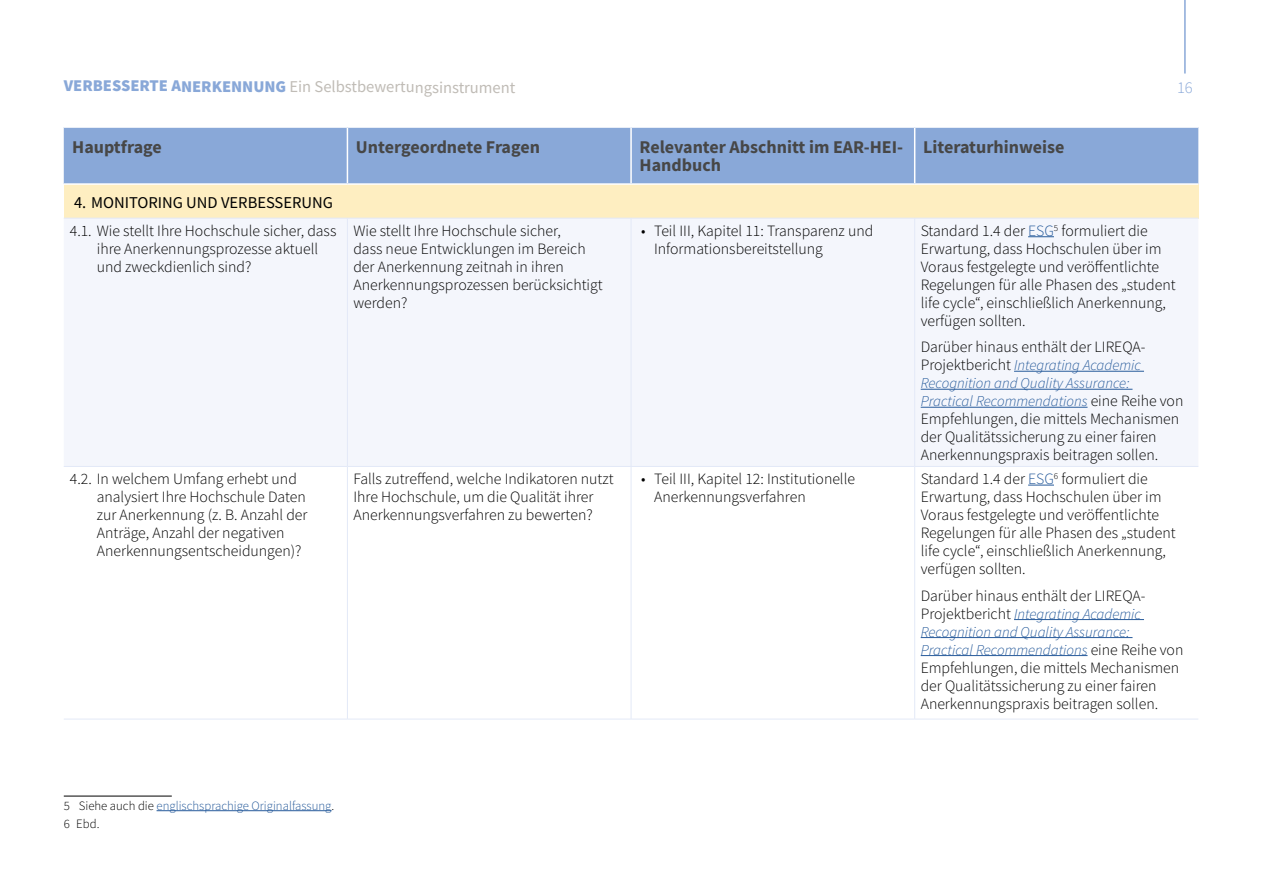
<style>
.page{position:relative;width:1263px;height:893px;background:#fff}
.page>*{position:absolute;margin:0;border:0;box-sizing:border-box;transform-origin:0 0}
.t1{font:700 18px/18px "Source Sans Pro";color:#474747}
.t2{font:16.5px "Source Sans Pro";letter-spacing:-.005em;color:#c0bcb6}
.t3{font:16.5px "Source Sans Pro";color:#000}
.t4{font:300 16.5px "Source Sans Pro";color:#89a8d8}
.t5{font:300 15.75px/18px "Source Sans Pro";color:#000}
.t6{font:italic 300 15px/18px "Source Sans Pro";color:#275b9b}
.t7{font:300 12.75px/18px "Source Sans Pro";color:#275b9b}
.s1{font-weight:900;color:#89a8d8}
.s2{color:#275b9b}
.s3{font-style:normal;font-size:15.75px;color:#000}
.s4{color:#000}
</style>
<div class="page">
<hr style="left:1184px;top:0;width:2px;height:74px;background:#89a8d8">
<div style="left:64px;top:128px;width:1134px;height:55px;background:#89a8d8"></div>
<div style="left:64px;top:184px;width:1134px;height:34px;background:#feeec1"></div>
<div style="left:64px;top:219px;width:1134px;height:247px;background:#f4f6fc"></div>
<hr style="left:347px;top:128px;width:1px;height:55px;background:#fff">
<hr style="left:630px;top:128px;width:2px;height:55px;background:#fff">
<hr style="left:914px;top:128px;width:1px;height:55px;background:#fff">
<hr style="left:64px;top:183px;width:283px;height:2px;background:#fff">
<hr style="left:347px;top:183px;width:284px;height:2px;background:#fff">
<hr style="left:631px;top:183px;width:284px;height:2px;background:#fff">
<hr style="left:915px;top:183px;width:283px;height:2px;background:#fff">
<hr style="left:64px;top:218px;width:283px;height:1px;background:#e3e9f7">
<hr style="left:347px;top:218px;width:284px;height:1px;background:#e3e9f7">
<hr style="left:347px;top:218px;width:1px;height:248px;background:#e3e9f7">
<hr style="left:631px;top:218px;width:284px;height:1px;background:#e3e9f7">
<hr style="left:631px;top:218px;width:1px;height:248px;background:#e3e9f7">
<hr style="left:915px;top:218px;width:283px;height:1px;background:#e3e9f7">
<hr style="left:914px;top:218px;width:1px;height:248px;background:#e3e9f7">
<hr style="left:64px;top:466px;width:283px;height:1px;background:#e3e9f7">
<hr style="left:347px;top:466px;width:284px;height:1px;background:#e3e9f7">
<hr style="left:347px;top:467px;width:1px;height:252px;background:#e3e9f7">
<hr style="left:631px;top:466px;width:284px;height:1px;background:#e3e9f7">
<hr style="left:631px;top:467px;width:1px;height:252px;background:#e3e9f7">
<hr style="left:915px;top:466px;width:283px;height:1px;background:#e3e9f7">
<hr style="left:914px;top:467px;width:1px;height:252px;background:#e3e9f7">
<hr style="left:64px;top:719px;width:283px;height:1px;background:#e3e9f7">
<hr style="left:347px;top:719px;width:284px;height:1px;background:#e3e9f7">
<hr style="left:631px;top:719px;width:284px;height:1px;background:#e3e9f7">
<hr style="left:915px;top:719px;width:283px;height:1px;background:#e3e9f7">
<svg style="left:1028px;top:236px;width:26px;height:1px"></svg>
<hr style="left:1014px;top:371px;width:130px;height:1px;background:#275b9b">
<hr style="left:921px;top:389px;width:211px;height:1px;background:#275b9b">
<hr style="left:921px;top:407px;width:166px;height:1px;background:#275b9b">
<svg style="left:1028px;top:485px;width:26px;height:1px"></svg>
<hr style="left:1014px;top:619px;width:130px;height:1px;background:#275b9b">
<hr style="left:921px;top:637px;width:211px;height:1px;background:#275b9b">
<hr style="left:921px;top:655px;width:166px;height:1px;background:#275b9b">
<hr style="left:64px;top:796px;width:108px;height:1px;background:#000">
<hr style="left:157px;top:810px;width:174px;height:1px;background:#275b9b">
<p class="t2" style="left:64px;top:76px;width:453px"><span class="s1">VERBESSERTE ANERKENNUNG</span> Ein Selbstbewertungsinstrument</p>
<p class="t4" style="left:1177px;top:78px;width:17px">16</p>
<p class="t1" style="left:72px;top:138px;width:91px">Hauptfrage</p>
<p class="t1" style="left:356px;top:138px;width:186px">Untergeordnete Fragen</p>
<p class="t1" style="left:639px;top:138px;width:265px">Relevanter Abschnitt im EAR-HEI-<br>Handbuch</p>
<p class="t1" style="left:923px;top:138px;width:143px">Literaturhinweise</p>
<p class="t3" style="left:74px;top:192px;width:260px">4. MONITORING UND VERBESSERUNG</p>
<p class="t5" style="left:97px;top:222px;width:241px;text-indent:-27px">4.1. Wie stellt Ihre Hochschule sicher, dass ihre Anerkennungsprozesse aktuell und zweckdienlich sind?</p>
<p class="t5" style="left:353px;top:222px;width:251px">Wie stellt Ihre Hochschule sicher,<br>dass neue Entwicklungen im Bereich der Anerkennung zeitnah in ihren<br>Anerkennungsprozessen berücksichtigt werden?</p>
<p class="t5" style="left:654px;top:222px;width:221px;text-indent:-13px">• Teil III, Kapitel 11: Transparenz und<br>Informationsbereitstellung</p>
<p class="t5" style="left:921px;top:222px;width:256px">Standard 1.4 der <span class="s2">ESG</span><sup>5</sup> formuliert die Erwartung, dass Hochschulen über im Voraus festgelegte und veröffentlichte Regelungen für alle Phasen des „student life cycle“, einschließlich Anerkennung, verfügen sollten.</p>
<p class="t5" style="left:921px;top:338px;width:226px">Darüber hinaus enthält der LIREQA-</p>
<p class="t6" style="left:921px;top:356px;width:264px"><span class="s3">Projektbericht</span> Integrating Academic<br>Recognition and Quality Assurance:<br>Practical Recommendations <span class="s3">eine Reihe von</span></p>
<p class="t5" style="left:921px;top:410px;width:260px">Empfehlungen, die mittels Mechanismen der Qualitätssicherung zu einer fairen<br>Anerkennungspraxis beitragen sollen.</p>
<p class="t5" style="left:97px;top:470px;width:212px;text-indent:-27px">4.2. In welchem Umfang erhebt und analysiert Ihre Hochschule Daten zur Anerkennung (z. B. Anzahl der<br>Anträge, Anzahl der negativen<br>Anerkennungsentscheidungen)?</p>
<p class="t5" style="left:353px;top:470px;width:262px">Falls zutreffend, welche Indikatoren nutzt<br>Ihre Hochschule, um die Qualität ihrer<br>Anerkennungsverfahren zu bewerten?</p>
<p class="t5" style="left:654px;top:470px;width:202px;text-indent:-13px">• Teil III, Kapitel 12: Institutionelle<br>Anerkennungsverfahren</p>
<p class="t5" style="left:921px;top:470px;width:256px">Standard 1.4 der <span class="s2">ESG</span><sup>6</sup> formuliert die Erwartung, dass Hochschulen über im Voraus festgelegte und veröffentlichte Regelungen für alle Phasen des „student life cycle“, einschließlich Anerkennung, verfügen sollten.</p>
<p class="t5" style="left:921px;top:587px;width:226px">Darüber hinaus enthält der LIREQA-</p>
<p class="t6" style="left:921px;top:605px;width:264px"><span class="s3">Projektbericht</span> Integrating Academic<br>Recognition and Quality Assurance:<br>Practical Recommendations <span class="s3">eine Reihe von</span></p>
<p class="t5" style="left:921px;top:659px;width:260px">Empfehlungen, die mittels Mechanismen der Qualitätssicherung zu einer fairen<br>Anerkennungspraxis beitragen sollen.</p>
<p class="t7" style="left:64px;top:797px;width:272px"><span class="s4">5 Siehe auch die</span> englischsprachige Originalfassung<span class="s4">.<br>6 Ebd.</span></p>
</div>
